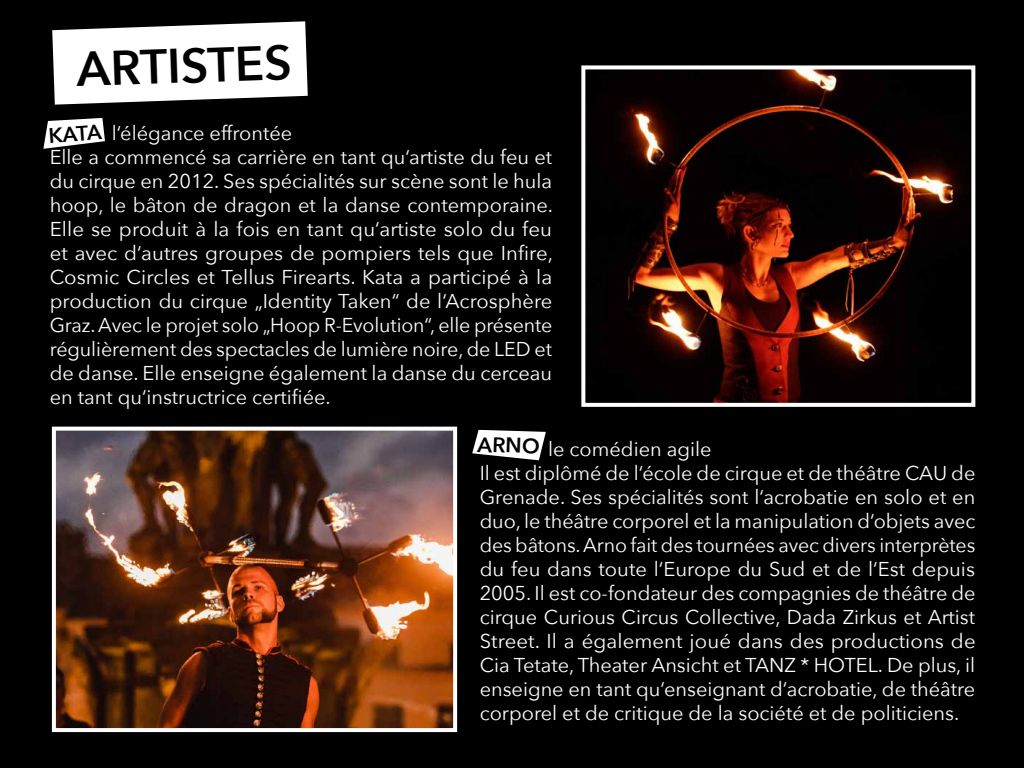
<style>
.page{position:relative;width:1024px;height:768px;background:#000}
.page>*{position:absolute;margin:0;border:0;box-sizing:border-box;transform-origin:0 0}
.t1{font:600 48.5px "Avenir Next";color:#000}
.t2{font:600 21px "Avenir Next";color:#000}
.t3{font:20px/24px "Avenir Next";color:#fff}
</style>
<div class="page">
<svg style="left:581px;top:65px;width:395px;height:342px"></svg>
<img style="left:51px;top:426px;width:407px;height:307px">
<svg style="left:43px;top:118px;width:62px;height:31px"></svg>
<svg style="left:472px;top:430px;width:74px;height:30px"></svg>
<svg style="left:52px;top:21px;width:256px;height:84px;background:#dfdfdf"></svg>
<h1 class="t1" style="left:75px;top:28px;width:217px;rotate:-2deg">ARTISTES</h1>
<p class="t2" style="left:47px;top:118px;width:55px;rotate:-4deg">KATA</p>
<p class="t3" style="left:50px;top:121px;width:505px;text-indent:62px">l‘élégance effrontée<br>Elle a commencé sa carrière en tant qu‘artiste du feu et du cirque en 2012. Ses spécialités sur scène sont le hula hoop, le bâton de dragon et la danse contemporaine.<br>Elle se produit à la fois en tant qu‘artiste solo du feu et avec d‘autres groupes de pompiers tels que Infire, Cosmic Circles et Tellus Firearts. Kata a participé à la production du cirque „Identity Taken“ de l‘Acrosphère Graz. Avec le projet solo „Hoop R-Evolution“, elle présente régulièrement des spectacles de lumière noire, de LED et de danse. Elle enseigne également la danse du cerceau en tant qu‘instructrice certifiée.</p>
<p class="t3" style="left:480px;top:436px;width:498px;text-indent:68px">le comédien agile<br>Il est diplômé de l‘école de cirque et de théâtre CAU de Grenade. Ses spécialités sont l‘acrobatie en solo et en duo, le théâtre corporel et la manipulation d‘objets avec des bâtons. Arno fait des tournées avec divers interprètes du feu dans toute l‘Europe du Sud et de l‘Est depuis 2005. Il est co-fondateur des compagnies de théâtre de cirque Curious Circus Collective, Dada Zirkus et Artist Street. Il a également joué dans des productions de Cia Tetate, Theater Ansicht et TANZ * HOTEL. De plus, il enseigne en tant qu‘enseignant d‘acrobatie, de théâtre corporel et de critique de la société et de politiciens.</p>
<p class="t2" style="left:478px;top:426px;width:64px;rotate:2deg">ARNO</p>
</div>
